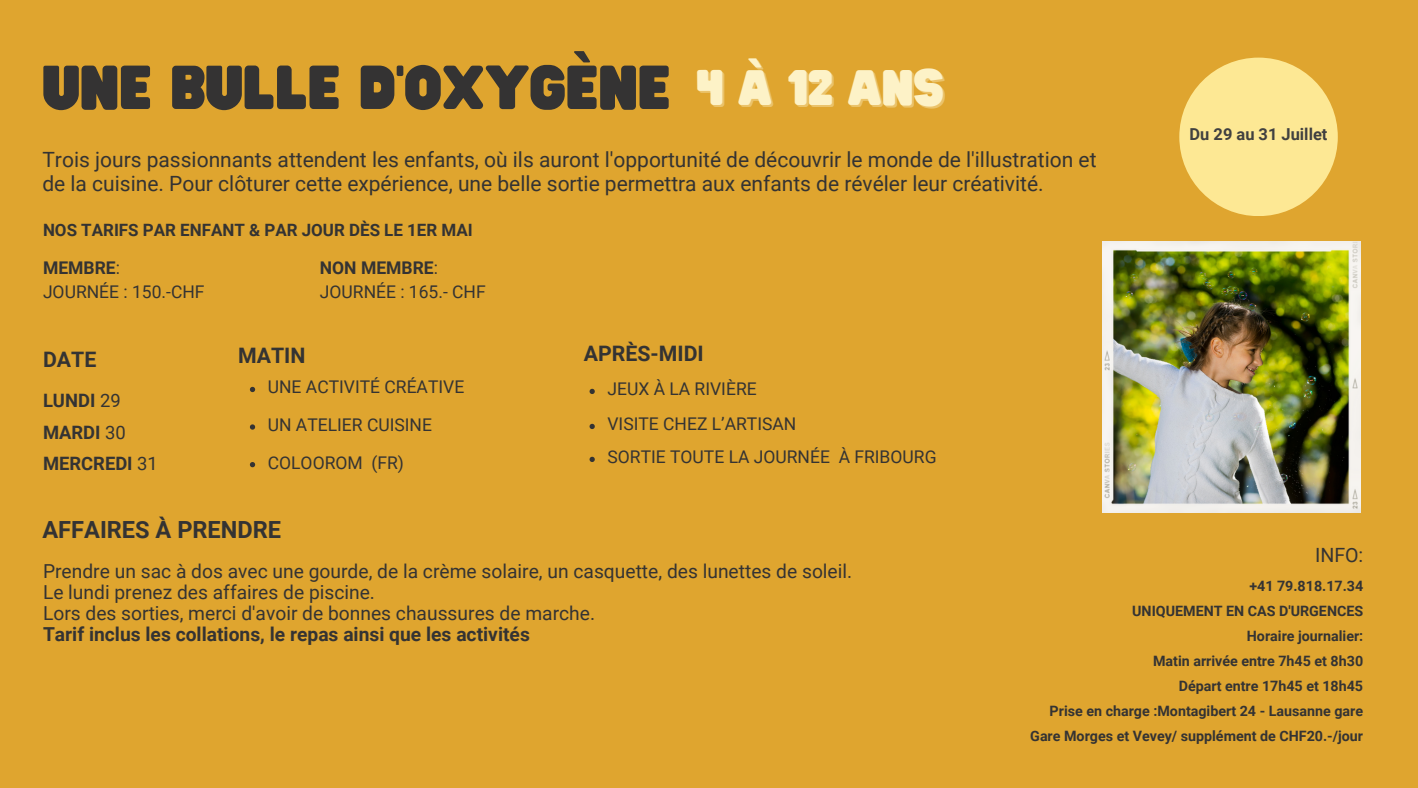
<style>
.page{position:relative;width:1418px;height:788px;background:#fff}
.page>*{position:absolute;margin:0;border:0;box-sizing:border-box;transform-origin:0 0}
.t1{font:54.43px "Hitand Run";color:#343333}
.t2{font:43.75px "Hitand Run";color:#fdf2c7}
.t3{font:700 23.62px "Roboto";color:#343333}
.t4{font:700 21.35px "Roboto";color:#343333}
.t5{font:21px/23.6px "Roboto";color:#343333}
.t6{font:19.6px "Roboto";color:#343333}
.t7{font:19.25px/21px "Roboto";color:#343333}
.t8{font:700 18.38px/31.5px "Roboto";color:#343333}
.t9{font:17.5px/23.6px "Roboto";color:#343333}
.t10{font:700 16.97px "Roboto";color:#343333}
.t11{font:700 16.45px "Roboto";color:#404040}
.t12{font:700 14.35px "Roboto";color:#343333}
.s1{font-weight:700}
.s2{font-weight:400}
</style>
<div class="page">
<div style="left:0;top:0;width:1418px;height:787px;background:#dfa52f"></div>
<img style="left:1102px;top:241px;width:258px;height:272px">
<div style="left:1179px;top:58px;width:158px;height:158px;background:#fde894;border-radius:50%"></div>
<svg style="left:250px;top:387px;width:5px;height:5px"></svg>
<svg style="left:250px;top:424px;width:5px;height:5px"></svg>
<svg style="left:250px;top:462px;width:5px;height:5px"></svg>
<svg style="left:589px;top:389px;width:6px;height:5px"></svg>
<svg style="left:589px;top:424px;width:6px;height:5px"></svg>
<svg style="left:589px;top:456px;width:6px;height:6px"></svg>
<p class="t1" style="left:42px;top:57px;width:629px">UNE BULLE D’OXYGÈNE</p>
<h4 class="t2" style="left:696px;top:63px;width:249px">4 À 12 ANS</h4>
<p class="t5" style="left:42px;top:148px;width:1055px">Trois jours passionnants attendent les enfants, où ils auront l'opportunité de découvrir le monde de l'illustration et de la cuisine. Pour clôturer cette expérience, une belle sortie permettra aux enfants de révéler leur créativité.</p>
<p class="t10" style="left:43px;top:220px;width:431px">NOS TARIFS PAR ENFANT &amp; PAR JOUR DÈS LE 1ER MAI</p>
<p class="t9" style="left:43px;top:256px;width:163px"><span class="s1">MEMBRE</span>:<br>JOURNÉE : 150.-CHF</p>
<p class="t9" style="left:320px;top:256px;width:167px"><span class="s1">NON MEMBRE</span>:<br>JOURNÉE : 165.- CHF</p>
<p class="t4" style="left:43px;top:347px;width:55px">DATE</p>
<p class="t4" style="left:238px;top:343px;width:69px">MATIN</p>
<p class="t4" style="left:584px;top:341px;width:121px">APRÈS-MIDI</p>
<h6 class="t8" style="left:43px;top:385px;width:116px">LUNDI <span class="s2">29<br></span>MARDI <span class="s2">30<br></span>MERCREDI <span class="s2">31</span></h6>
<p class="t9" style="left:268px;top:375px;width:198px">UNE ACTIVITÉ CRÉATIVE</p>
<p class="t9" style="left:268px;top:413px;width:166px">UN ATELIER CUISINE</p>
<p class="t9" style="left:268px;top:451px;width:138px">COLOOROM (FR)</p>
<p class="t3" style="left:42px;top:516px;width:240px">AFFAIRES À PRENDRE</p>
<p class="t9" style="left:607px;top:377px;width:151px">JEUX À LA RIVIÈRE</p>
<p class="t9" style="left:607px;top:412px;width:190px">VISITE CHEZ L’ARTISAN</p>
<p class="t9" style="left:607px;top:445px;width:331px">SORTIE TOUTE LA JOURNÉE À FRIBOURG</p>
<p class="t11" style="left:1189px;top:125px;width:139px">Du 29 au 31 Juillet</p>
<p class="t7" style="left:43px;top:560px;width:810px">Prendre un sac à dos avec une gourde, de la crème solaire, un casquette, des lunettes de soleil.<br>Le lundi prenez des affaires de piscine.<br>Lors des sorties, merci d'avoir de bonnes chaussures de marche.<br><span class="s1">Tarif inclus les collations, le repas ainsi que les activités</span></p>
<h4 class="t6" style="left:1315px;top:543px;width:50px">INFO:</h4>
<p class="t12" style="left:1249px;top:577px;width:115px">+41 79.818.17.34</p>
<p class="t12" style="left:1132px;top:602px;width:232px">UNIQUEMENT EN CAS D'URGENCES</p>
<p class="t12" style="left:1246px;top:627px;width:118px">Horaire journalier:</p>
<p class="t12" style="left:1153px;top:652px;width:212px">Matin arrivée entre 7h45 et 8h30</p>
<p class="t12" style="left:1178px;top:677px;width:186px">Départ entre 17h45 et 18h45</p>
<p class="t12" style="left:1049px;top:702px;width:315px">Prise en charge :Montagibert 24 - Lausanne gare</p>
<p class="t12" style="left:1030px;top:727px;width:334px">Gare Morges et Vevey/ supplément de CHF20.-/jour</p>
</div>
